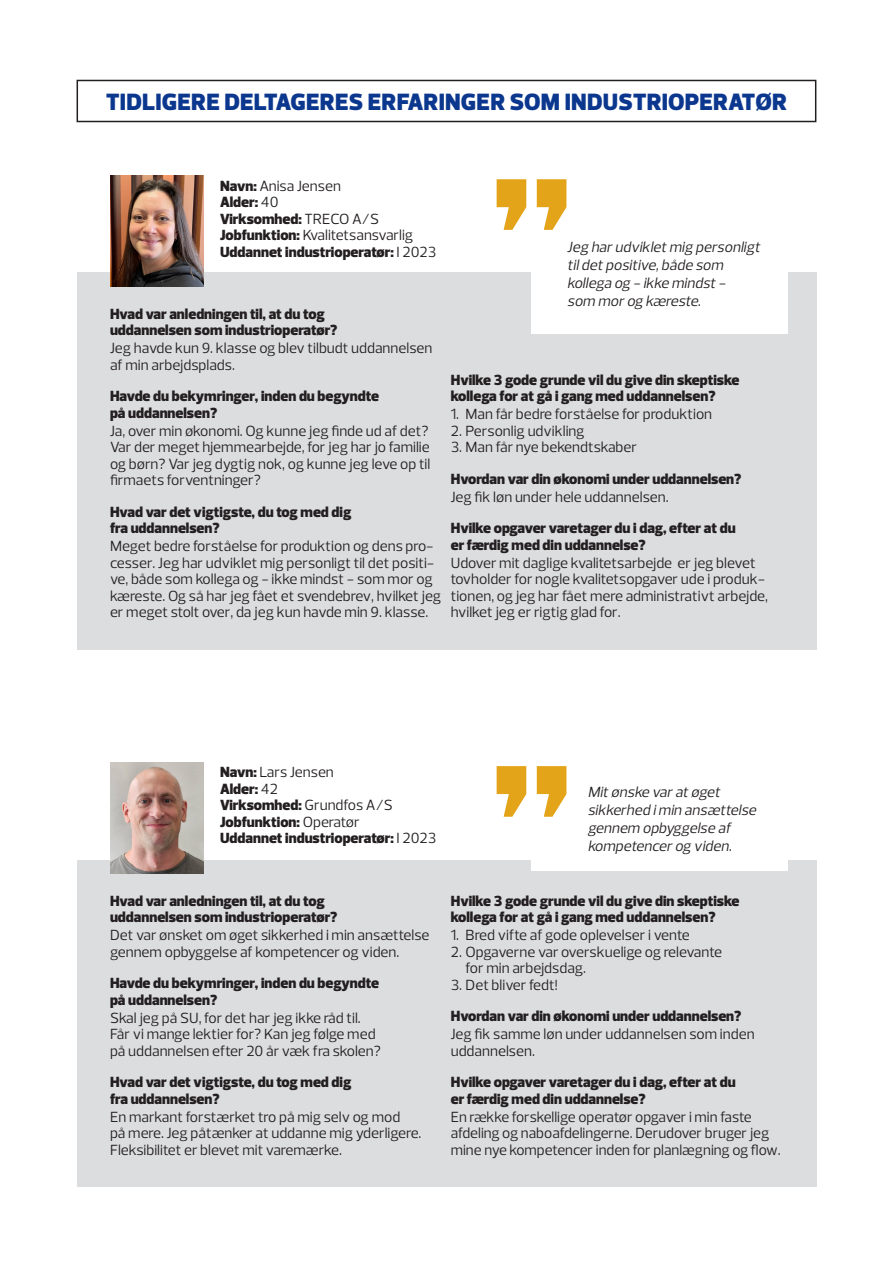
<style>
.page{position:relative;width:893px;height:1263px;background:#fff}
.page>*{position:absolute;margin:0;border:0;box-sizing:border-box;transform-origin:0 0}
.t1{font:900 24px "Prelo";letter-spacing:.015em;color:#0b378e}
.t2{font:15px/16.5px "Prelo";color:#231f20}
.t3{font:900 15px "Prelo";color:#231f20}
.t4{font:italic 15px/18px "Prelo";color:#231f20}
.s1{font-weight:900}
.s2{font-weight:400}
</style>
<div class="page">
<div style="left:77px;top:80px;width:739px;height:42px;border:2px solid #231f20"></div>
<div style="left:77px;top:273px;width:739px;height:377px;background:#dcdddf"></div>
<img style="left:111px;top:176px;width:92px;height:110px">
<div style="left:531px;top:173px;width:257px;height:160px;background:#fff"></div>
<svg style="left:497px;top:179px;width:69px;height:51px"></svg>
<div style="left:77px;top:860px;width:739px;height:326px;background:#dcdddf"></div>
<img style="left:111px;top:762px;width:92px;height:111px">
<div style="left:531px;top:773px;width:257px;height:98px;background:#fff"></div>
<svg style="left:497px;top:766px;width:69px;height:51px"></svg>
<p class="t1" style="left:106px;top:87px;width:682px">TIDLIGERE DELTAGERES ERFARINGER SOM INDUSTRIOPERATØR</p>
<p class="t2" style="left:220px;top:177px;width:122px"><span class="s1">Navn:</span> Anisa Jensen</p>
<p class="t3" style="left:220px;top:193px;width:60px">Alder: <span class="s2">40</span></p>
<p class="t3" style="left:220px;top:209px;width:160px">Virksomhed: <span class="s2">TRECO A/S</span></p>
<p class="t2" style="left:220px;top:227px;width:195px"><span class="s1">Jobfunktion:</span> Kvalitetsansvarlig</p>
<p class="t3" style="left:220px;top:242px;width:218px">Uddannet industrioperatør: <span class="s2">I 2023</span></p>
<p class="t4" style="left:567px;top:238px;width:198px">Jeg harudvikletmig personligt tildetpositive,både som kollega og - ikke mindst-</p>
<p class="t4" style="left:567px;top:292px;width:138px">som morog kæreste.</p>
<p class="t3" style="left:110px;top:304px;width:216px">Hvad var anledningen til, at du tog</p>
<p class="t3" style="left:110px;top:321px;width:229px">uddannelsen som industrioperatør?</p>
<p class="t2" style="left:110px;top:340px;width:324px">Jeg havde kun 9. klasse og blev tilbudt uddannelsen</p>
<p class="t2" style="left:110px;top:356px;width:126px">af min arbejdsplads.</p>
<p class="t3" style="left:110px;top:387px;width:270px">Havde du bekymringer, inden du begyndte</p>
<p class="t3" style="left:110px;top:403px;width:109px">på uddannelsen?</p>
<p class="t2" style="left:110px;top:422px;width:322px;text-align:justify">Ja, over min økonomi. Og kunne jeg finde ud af det?<br>Var der meget hjemmearbejde, for jeg har jo familie og børn? Var jeg dygtig nok, og kunne jeg leve op til firmaets forventninger?</p>
<p class="t3" style="left:110px;top:502px;width:243px">Hvad var det vigtigste, du tog med dig</p>
<p class="t3" style="left:110px;top:519px;width:111px">fra uddannelsen?</p>
<p class="t2" style="left:110px;top:538px;width:333px">Meget bedre forståelse for produktion og dens pro&shy;cesser. Jeg har udviklet mig personligt til det positi&shy;ve, både som kollega og - ikke mindst - som mor og kæreste. Og så har jeg fået et svendebrev, hvilket jeg er meget stolt over, da jeg kun havde min 9. klasse.</p>
<p class="t3" style="left:451px;top:370px;width:290px">Hvilke 3 gode grunde vil du give din skeptiske</p>
<p class="t3" style="left:451px;top:387px;width:266px">kollega for at gå i gang med uddannelsen?</p>
<p class="t2" style="left:451px;top:406px;width:263px">1. Man får bedre forståelse for produktion</p>
<p class="t2" style="left:451px;top:422px;width:135px">2. Personlig udvikling</p>
<p class="t2" style="left:451px;top:439px;width:188px">3. Man får nye bekendtskaber</p>
<p class="t3" style="left:451px;top:469px;width:292px">Hvordan var din økonomi under uddannelsen?</p>
<p class="t2" style="left:451px;top:488px;width:219px">Jeg fik løn under hele uddannelsen.</p>
<p class="t3" style="left:451px;top:519px;width:286px">Hvilke opgaver varetager du i dag, efter at du</p>
<p class="t3" style="left:451px;top:535px;width:197px">er færdig med din uddannelse?</p>
<p class="t2" style="left:451px;top:554px;width:319px">Udover mit daglige kvalitetsarbejde er jeg blevet tovholder for nogle kvalitetsopgaver ude i produk&shy;tionen, og jeg har fået mere administrativt arbejde, hvilket jeg er rigtig glad for.</p>
<p class="t2" style="left:220px;top:764px;width:115px"><span class="s1">Navn:</span> Lars Jensen</p>
<p class="t3" style="left:220px;top:780px;width:59px">Alder: <span class="s2">42</span></p>
<p class="t3" style="left:220px;top:796px;width:174px">Virksomhed: <span class="s2">Grundfos A/S</span></p>
<p class="t3" style="left:220px;top:813px;width:141px">Jobfunktion: <span class="s2">Operatør</span></p>
<p class="t3" style="left:220px;top:829px;width:218px">Uddannet industrioperatør: <span class="s2">I 2023</span></p>
<p class="t4" style="left:588px;top:783px;width:173px">Mitønske varatøget sikkerhed imin ansættelse gennem opbyggelse af kompetencerog viden.</p>
<p class="t3" style="left:110px;top:891px;width:216px">Hvad var anledningen til, at du tog</p>
<p class="t3" style="left:110px;top:908px;width:229px">uddannelsen som industrioperatør?</p>
<p class="t2" style="left:110px;top:927px;width:321px">Det var ønsket om øget sikkerhed i min ansættelse gennem opbyggelse af kompetencer og viden.</p>
<p class="t3" style="left:110px;top:974px;width:270px">Havde du bekymringer, inden du begyndte</p>
<p class="t3" style="left:110px;top:990px;width:109px">på uddannelsen?</p>
<p class="t2" style="left:110px;top:1009px;width:252px">Skal jeg på SU, for det har jeg ikke råd til.</p>
<p class="t2" style="left:110px;top:1026px;width:267px">Får vi mange lektier for? Kan jeg følge med</p>
<p class="t2" style="left:110px;top:1042px;width:272px">på uddannelsen efter 20 år væk fra skolen?</p>
<p class="t3" style="left:110px;top:1073px;width:243px">Hvad var det vigtigste, du tog med dig</p>
<p class="t3" style="left:110px;top:1089px;width:111px">fra uddannelsen?</p>
<p class="t2" style="left:110px;top:1108px;width:292px">En markant forstærket tro på mig selv og mod</p>
<p class="t2" style="left:110px;top:1125px;width:313px">på mere. Jeg påtænker at uddanne mig yderligere.</p>
<p class="t2" style="left:110px;top:1141px;width:233px">Fleksibilitet er blevet mit varemærke.</p>
<p class="t3" style="left:451px;top:891px;width:290px">Hvilke 3 gode grunde vil du give din skeptiske</p>
<p class="t3" style="left:451px;top:908px;width:266px">kollega for at gå i gang med uddannelsen?</p>
<p class="t2" style="left:451px;top:927px;width:241px">1. Bred vifte af gode oplevelser i vente</p>
<p class="t2" style="left:451px;top:943px;width:273px">2. Opgaverne var overskuelige og relevante</p>
<p class="t2" style="left:466px;top:960px;width:122px">for min arbejdsdag.</p>
<p class="t2" style="left:451px;top:976px;width:108px">3. Det bliver fedt!</p>
<p class="t3" style="left:451px;top:1007px;width:292px">Hvordan var din økonomi under uddannelsen?</p>
<p class="t2" style="left:451px;top:1026px;width:305px">Jeg fik samme løn under uddannelsen som inden uddannelsen.</p>
<p class="t3" style="left:451px;top:1073px;width:286px">Hvilke opgaver varetager du i dag, efter at du</p>
<p class="t3" style="left:451px;top:1089px;width:197px">er færdig med din uddannelse?</p>
<p class="t2" style="left:451px;top:1108px;width:331px">En række forskellige operatør opgaver i min faste afdeling og naboafdelingerne. Derudover bruger jeg mine nye kompetencer inden for planlægning og flow.</p>
</div>
